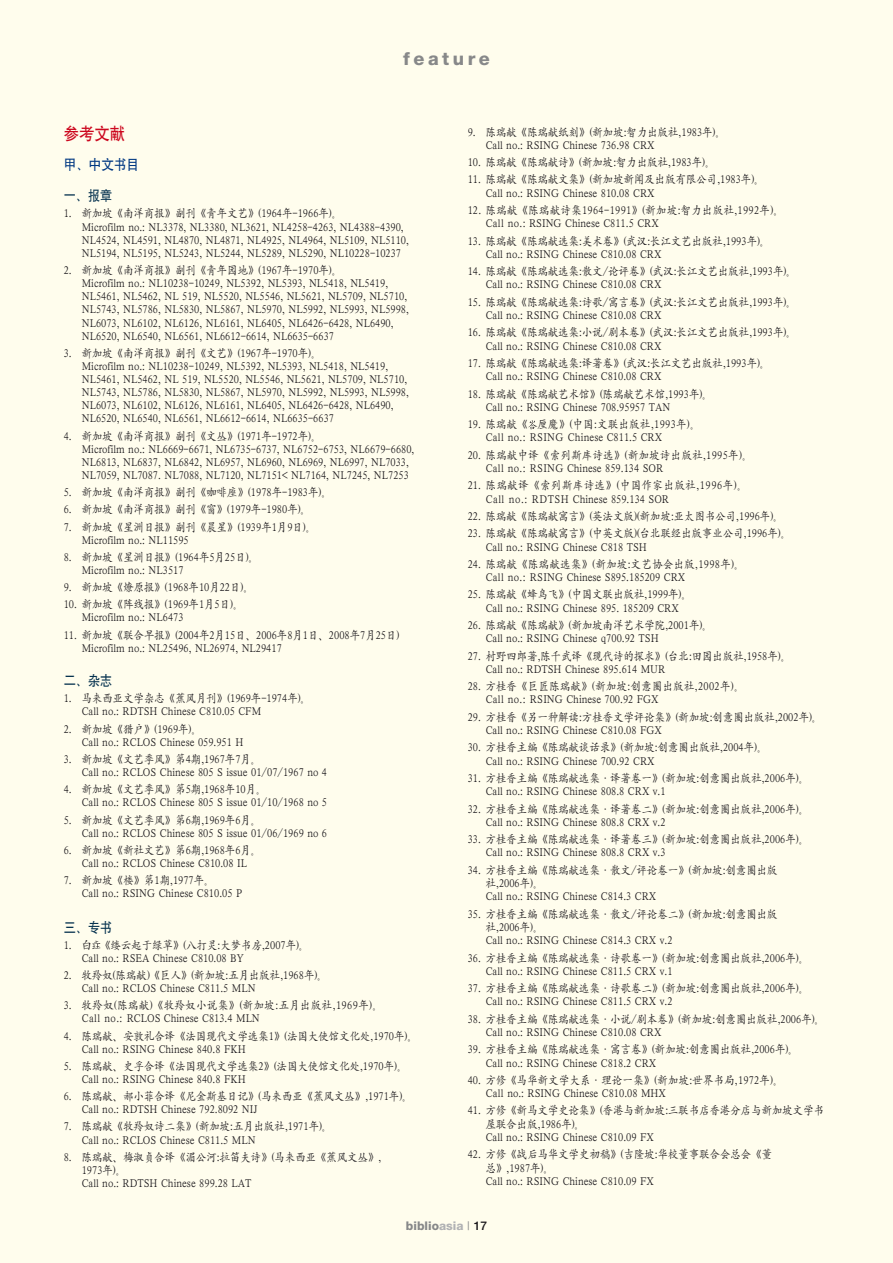
<style>
.page{position:relative;width:893px;height:1263px;background:#fffded}
.page>*{position:absolute;margin:0;border:0;box-sizing:border-box;transform-origin:0 0}
.t1{font:800 18px "Helvetica Neue";letter-spacing:.2em;color:#878889}
.t2{font:16.5px "SIL Hei Med Jian";color:#cc071e;scale:.93 1}
.t3{font:13.5px "SIL Hei Med Jian";color:#05314e;scale:.9 1}
.t4{font:13.5px "SIL Hei Med Jian";color:#003882;scale:.93 1}
.t5{font:800 12px "Helvetica Neue";color:#878889}
.t6{font:11.55px/13.2px "SIL Kai Reg Jian";color:#1a171b;scale:.9 1}
.t7{font:11.55px/13.4px "SIL Kai Reg Jian";letter-spacing:.03em;color:#1a171b;scale:.9 1}
.t8{font:11.55px/13.2px "SIL Kai Reg Jian";letter-spacing:.04em;color:#1a171b;scale:.9 1}
.t9{font:11.55px/13.4px "SIL Kai Reg Jian";letter-spacing:.05em;color:#1a171b;scale:.9 1}
.s1{color:#b1b2b4}
.s2{font-weight:400;font-stretch:condensed}
.s3{font-weight:500;color:#1a171b}
</style>
<div class="page">
<svg style="left:92px;top:941px;width:8px;height:8px"></svg>
<svg style="left:528px;top:420px;width:9px;height:9px"></svg>
<h1 class="t1" style="left:403px;top:48px;width:88px">feature</h1>
<h2 class="t2" style="left:64px;top:123px;width:68px">参考文献</h2>
<p class="t4" style="left:64px;top:155px;width:83px">甲、中文书目</p>
<p class="t3" style="left:64px;top:187px;width:56px">一、报章</p>
<p class="t6" style="left:82px;top:206px;width:365px;text-indent:-18px">1. 新加坡《南洋商报》副刊《青年文艺》(1964年-1966年)。<br>Microfilm no.: NL3378, NL3380, NL3621, NL4258-4263, NL4388-4390, NL4524, NL4591, NL4870, NL4871, NL4925, NL4964, NL5109, NL5110, NL5194, NL5195, NL5243, NL5244, NL5289, NL5290, NL10228-10237</p>
<p class="t6" style="left:82px;top:263px;width:365px;text-indent:-18px">2. 新加坡《南洋商报》副刊《青年园地》(1967年-1970年)。<br>Microfilm no.: NL10238-10249, NL5392, NL5393, NL5418, NL5419, NL5461, NL5462, NL 519, NL5520, NL5546, NL5621, NL5709, NL5710, NL5743, NL5786, NL5830, NL5867, NL5970, NL5992, NL5993, NL5998, NL6073, NL6102, NL6126, NL6161, NL6405, NL6426-6428, NL6490, NL6520, NL6540, NL6561, NL6612-6614, NL6635-6637</p>
<p class="t6" style="left:82px;top:346px;width:365px;text-indent:-18px">3. 新加坡《南洋商报》副刊《文艺》(1967年-1970年)。<br>Microfilm no.: NL10238-10249, NL5392, NL5393, NL5418, NL5419, NL5461, NL5462, NL 519, NL5520, NL5546, NL5621, NL5709, NL5710, NL5743, NL5786, NL5830, NL5867, NL5970, NL5992, NL5993, NL5998, NL6073, NL6102, NL6126, NL6161, NL6405, NL6426-6428, NL6490, NL6520, NL6540, NL6561, NL6612-6614, NL6635-6637</p>
<p class="t6" style="left:82px;top:428px;width:371px;text-indent:-18px">4. 新加坡《南洋商报》副刊《文丛》(1971年-1972年)。<br>Microfilm no.: NL6669-6671, NL6735-6737, NL6752-6753, NL6679-6680, NL6813, NL6837, NL6842, NL6957, NL6960, NL6969, NL6997, NL7033, NL7059, NL7087. NL7088, NL7120, NL7151&lt; NL7164, NL7245, NL7253</p>
<p class="t6" style="left:64px;top:485px;width:299px">5. 新加坡《南洋商报》副刊《咖啡座》(1978年-1983年)。</p>
<p class="t6" style="left:64px;top:502px;width:276px">6. 新加坡《南洋商报》副刊《窗》(1979年-1980年)。</p>
<p class="t6" style="left:82px;top:519px;width:262px;text-indent:-18px">7. 新加坡《星洲日报》副刊《晨星》(1939年1月9日)。<br>Microfilm no.: NL11595</p>
<p class="t6" style="left:82px;top:550px;width:198px;text-indent:-18px">8. 新加坡《星洲日报》(1964年5月25日)。<br>Microfilm no.: NL3517</p>
<p class="t6" style="left:64px;top:580px;width:213px">9. 新加坡《燎原报》(1968年10月22日)。</p>
<p class="t6" style="left:82px;top:597px;width:181px;text-indent:-18px">10. 新加坡《阵线报》(1969年1月5日)。<br>Microfilm no.: NL6473</p>
<p class="t6" style="left:82px;top:627px;width:354px;text-indent:-18px">11. 新加坡《联合早报》(2004年2月15日、2006年8月1日、2008年7月25日)<br>Microfilm no.: NL25496, NL26974, NL29417</p>
<p class="t3" style="left:64px;top:672px;width:56px">二、杂志</p>
<p class="t6" style="left:82px;top:691px;width:256px;text-indent:-18px">1. 马来西亚文学杂志《蕉风月刊》(1969年-1974年)。<br>Call no.: RDTSH Chinese C810.05 CFM</p>
<p class="t6" style="left:82px;top:721px;width:181px;text-indent:-18px">2. 新加坡《猎户》(1969年)。<br>Call no.: RCLOS Chinese 059.951 H</p>
<p class="t6" style="left:82px;top:752px;width:274px;text-indent:-18px">3. 新加坡《文艺季风》第4期,1967年7月。<br>Call no.: RCLOS Chinese 805 S issue 01/07/1967 no 4</p>
<p class="t6" style="left:82px;top:782px;width:274px;text-indent:-18px">4. 新加坡《文艺季风》第5期,1968年10月。<br>Call no.: RCLOS Chinese 805 S issue 01/10/1968 no 5</p>
<p class="t6" style="left:82px;top:812px;width:274px;text-indent:-18px">5. 新加坡《文艺季风》第6期,1969年6月。<br>Call no.: RCLOS Chinese 805 S issue 01/06/1969 no 6</p>
<p class="t6" style="left:64px;top:842px;width:221px;text-align:center">6. 新加坡《新社文艺》第6期,1968年6月。<br>Call no.: RCLOS Chinese C810.08 IL</p>
<p class="t6" style="left:82px;top:873px;width:180px;text-indent:-18px">7. 新加坡《楼》第1期,1977年。<br>Call no.: RSING Chinese C810.05 P</p>
<p class="t3" style="left:64px;top:918px;width:56px">三、专书</p>
<p class="t6" style="left:82px;top:937px;width:254px;text-indent:-18px">1. 白 《缕云起于绿草》(八打灵:大梦书房,2007年)。<br>Call no.: RSEA Chinese C810.08 BY</p>
<p class="t6" style="left:82px;top:968px;width:275px;text-indent:-18px">2. 牧羚奴(陈瑞献)《巨人》(新加坡:五月出版社,1968年)。<br>Call no.: RCLOS Chinese C811.5 MLN</p>
<p class="t8" style="left:82px;top:998px;width:336px;text-indent:-18px">3. 牧羚奴(陈瑞献)《牧羚奴小说集》(新加坡:五月出版社,1969年)。<br>Call no.: RCLOS Chinese C813.4 MLN</p>
<p class="t6" style="left:82px;top:1028px;width:375px;text-indent:-18px">4. 陈瑞献、安敦礼合译《法国现代文学选集1》(法国大使馆文化处,1970年)。<br>Call no.: RSING Chinese 840.8 FKH</p>
<p class="t6" style="left:82px;top:1058px;width:363px;text-indent:-18px">5. 陈瑞献、史孚合译《法国现代文学选集2》(法国大使馆文化处,1970年)。<br>Call no.: RSING Chinese 840.8 FKH</p>
<p class="t6" style="left:82px;top:1089px;width:369px;text-indent:-18px">6. 陈瑞献、郝小菲合译《尼金斯基日记》(马来西亚《蕉风文丛》,1971年)。<br>Call no.: RDTSH Chinese 792.8092 NIJ</p>
<p class="t6" style="left:82px;top:1119px;width:280px;text-indent:-18px">7. 陈瑞献《牧羚奴诗二集》(新加坡:五月出版社,1971年)。<br>Call no.: RCLOS Chinese C811.5 MLN</p>
<p class="t6" style="left:82px;top:1149px;width:334px;text-indent:-18px">8. 陈瑞献、梅淑贞合译《湄公河:拉笛夫诗》(马来西亚《蕉风文丛》,<br>1973年)。<br>Call no.: RDTSH Chinese 899.28 LAT</p>
<p class="t6" style="left:486px;top:124px;width:268px;text-indent:-18px">9. 陈瑞献《陈瑞献纸刻》(新加坡:智力出版社,1983年)。<br>Call no.: RSING Chinese 736.98 CRX</p>
<p class="t6" style="left:468px;top:155px;width:277px">10. 陈瑞献《陈瑞献诗》(新加坡:智力出版社,1983年)。</p>
<p class="t6" style="left:486px;top:172px;width:311px;text-indent:-18px">11. 陈瑞献《陈瑞献文集》(新加坡新闻及出版有限公司,1983年)。<br>Call no.: RSING Chinese 810.08 CRX</p>
<p class="t7" style="left:486px;top:203px;width:333px;text-indent:-18px">12. 陈瑞献《陈瑞献诗集1964-1991》(新加坡:智力出版社,1992年)。<br>Call no.: RSING Chinese C811.5 CRX</p>
<p class="t6" style="left:486px;top:233px;width:318px;text-indent:-18px">13. 陈瑞献《陈瑞献选集:美术卷》(武汉:长江文艺出版社,1993年)。<br>Call no.: RSING Chinese C810.08 CRX</p>
<p class="t6" style="left:486px;top:264px;width:347px;text-indent:-18px">14. 陈瑞献《陈瑞献选集:散文/论评卷》(武汉:长江文艺出版社,1993年)。<br>Call no.: RSING Chinese C810.08 CRX</p>
<p class="t6" style="left:486px;top:294px;width:347px;text-indent:-18px">15. 陈瑞献《陈瑞献选集:诗歌/寓言卷》(武汉:长江文艺出版社,1993年)。<br>Call no.: RSING Chinese C810.08 CRX</p>
<p class="t6" style="left:486px;top:325px;width:347px;text-indent:-18px">16. 陈瑞献《陈瑞献选集:小说/剧本卷》(武汉:长江文艺出版社,1993年)。<br>Call no.: RSING Chinese C810.08 CRX</p>
<p class="t6" style="left:486px;top:356px;width:318px;text-indent:-18px">17. 陈瑞献《陈瑞献选集:译著卷》(武汉:长江文艺出版社,1993年)。<br>Call no.: RSING Chinese C810.08 CRX</p>
<p class="t6" style="left:486px;top:386px;width:254px;text-indent:-18px">18. 陈瑞献《陈瑞献艺术馆》(陈瑞献艺术馆,1993年)。<br>Call no.: RSING Chinese 708.95957 TAN</p>
<p class="t7" style="left:486px;top:417px;width:240px;text-indent:-18px">19. 陈瑞献《 厘魔》(中国:文联出版社,1993年)。<br>Call no.: RSING Chinese C811.5 CRX</p>
<p class="t7" style="left:486px;top:447px;width:298px;text-indent:-18px">20. 陈瑞献中译《索列斯库诗选》(新加坡诗出版社,1995年)。<br>Call no.: RSING Chinese 859.134 SOR</p>
<p class="t9" style="left:486px;top:478px;width:292px;text-indent:-18px">21. 陈瑞献译《索列斯库诗选》(中国作家出版社,1996年)。<br>Call no.: RDTSH Chinese 859.134 SOR</p>
<p class="t6" style="left:468px;top:509px;width:352px">22. 陈瑞献《陈瑞献寓言》(英法文版)(新加坡:亚太图书公司,1996年)。</p>
<p class="t6" style="left:486px;top:526px;width:341px;text-indent:-18px">23. 陈瑞献《陈瑞献寓言》(中英文版)(台北联经出版事业公司,1996年)。<br>Call no.: RSING Chinese C818 TSH</p>
<p class="t7" style="left:486px;top:556px;width:289px;text-indent:-18px">24. 陈瑞献《陈瑞献选集》(新加坡:文艺协会出版,1998年)。<br>Call no.: RSING Chinese S895.185209 CRX</p>
<p class="t6" style="left:468px;top:587px;width:250px;text-align:center">25. 陈瑞献《蜂鸟飞》(中国文联出版社,1999年)。<br>Call no.: RSING Chinese 895. 185209 CRX</p>
<p class="t6" style="left:486px;top:618px;width:254px;text-indent:-18px">26. 陈瑞献《陈瑞献》(新加坡南洋艺术学院,2001年)。<br>Call no.: RSING Chinese q700.92 TSH</p>
<p class="t6" style="left:486px;top:648px;width:341px;text-indent:-18px">27. 村野四郎著,陈千武译《现代诗的探求》(台北:田园出版社,1958年)。<br>Call no.: RDTSH Chinese 895.614 MUR</p>
<p class="t7" style="left:486px;top:679px;width:289px;text-indent:-18px">28. 方桂香《巨匠陈瑞献》(新加坡:创意圈出版社,2002年)。<br>Call no.: RSING Chinese 700.92 FGX</p>
<p class="t6" style="left:486px;top:709px;width:375px;text-indent:-18px">29. 方桂香《另一种解读:方桂香文学评论集》(新加坡:创意圈出版社,2002年)。<br>Call no.: RSING Chinese C810.08 FGX</p>
<p class="t6" style="left:486px;top:740px;width:315px;text-indent:-18px">30. 方桂香主编《陈瑞献谈话录》(新加坡:创意圈出版社,2004年)。<br>Call no.: RSING Chinese 700.92 CRX</p>
<p class="t6" style="left:486px;top:771px;width:361px;text-indent:-18px">31. 方桂香主编《陈瑞献选集·译著卷一》(新加坡:创意圈出版社,2006年)。<br>Call no.: RSING Chinese 808.8 CRX v.1</p>
<p class="t6" style="left:486px;top:801px;width:361px;text-indent:-18px">32. 方桂香主编《陈瑞献选集·译著卷二》(新加坡:创意圈出版社,2006年)。<br>Call no.: RSING Chinese 808.8 CRX v.2</p>
<p class="t6" style="left:486px;top:832px;width:361px;text-indent:-18px">33. 方桂香主编《陈瑞献选集·译著卷三》(新加坡:创意圈出版社,2006年)。<br>Call no.: RSING Chinese 808.8 CRX v.3</p>
<p class="t6" style="left:486px;top:862px;width:326px;text-indent:-18px">34. 方桂香主编《陈瑞献选集·散文/评论卷一》(新加坡:创意圈出版社,2006年)。<br>Call no.: RSING Chinese C814.3 CRX</p>
<p class="t6" style="left:486px;top:906px;width:326px;text-indent:-18px">35. 方桂香主编《陈瑞献选集·散文/评论卷二》(新加坡:创意圈出版社,2006年)。<br>Call no.: RSING Chinese C814.3 CRX v.2</p>
<p class="t6" style="left:486px;top:950px;width:361px;text-indent:-18px">36. 方桂香主编《陈瑞献选集·诗歌卷一》(新加坡:创意圈出版社,2006年)。<br>Call no.: RSING Chinese C811.5 CRX v.1</p>
<p class="t6" style="left:486px;top:981px;width:361px;text-indent:-18px">37. 方桂香主编《陈瑞献选集·诗歌卷二》(新加坡:创意圈出版社,2006年)。<br>Call no.: RSING Chinese C811.5 CRX v.2</p>
<p class="t6" style="left:486px;top:1011px;width:378px;text-indent:-18px">38. 方桂香主编《陈瑞献选集·小说/剧本卷》(新加坡:创意圈出版社,2006年)。<br>Call no.: RSING Chinese C810.08 CRX</p>
<p class="t6" style="left:486px;top:1042px;width:349px;text-indent:-18px">39. 方桂香主编《陈瑞献选集·寓言卷》(新加坡:创意圈出版社,2006年)。<br>Call no.: RSING Chinese C818.2 CRX</p>
<p class="t6" style="left:486px;top:1072px;width:333px;text-indent:-18px">40. 方修《马华新文学大系·理论一集》(新加坡:世界书局,1972年)。<br>Call no.: RSING Chinese C810.08 MHX</p>
<p class="t6" style="left:486px;top:1103px;width:377px;text-indent:-18px">41. 方修《新马文学史论集》(香港与新加坡:三联书店香港分店与新加坡文学书屋联合出版,1986年)。<br>Call no.: RSING Chinese C810.09 FX</p>
<p class="t6" style="left:486px;top:1147px;width:320px;text-indent:-18px">42. 方修《战后马华文学史初稿》(吉隆坡:华校董事联合会总会《董总》,1987年)。<br>Call no.: RSING Chinese C810.09 FX</p>
<p class="t5" style="left:406px;top:1218px;width:83px">biblio<span class="s1">asia</span> <span class="s2">|</span> <span class="s3">17</span></p>
</div>
